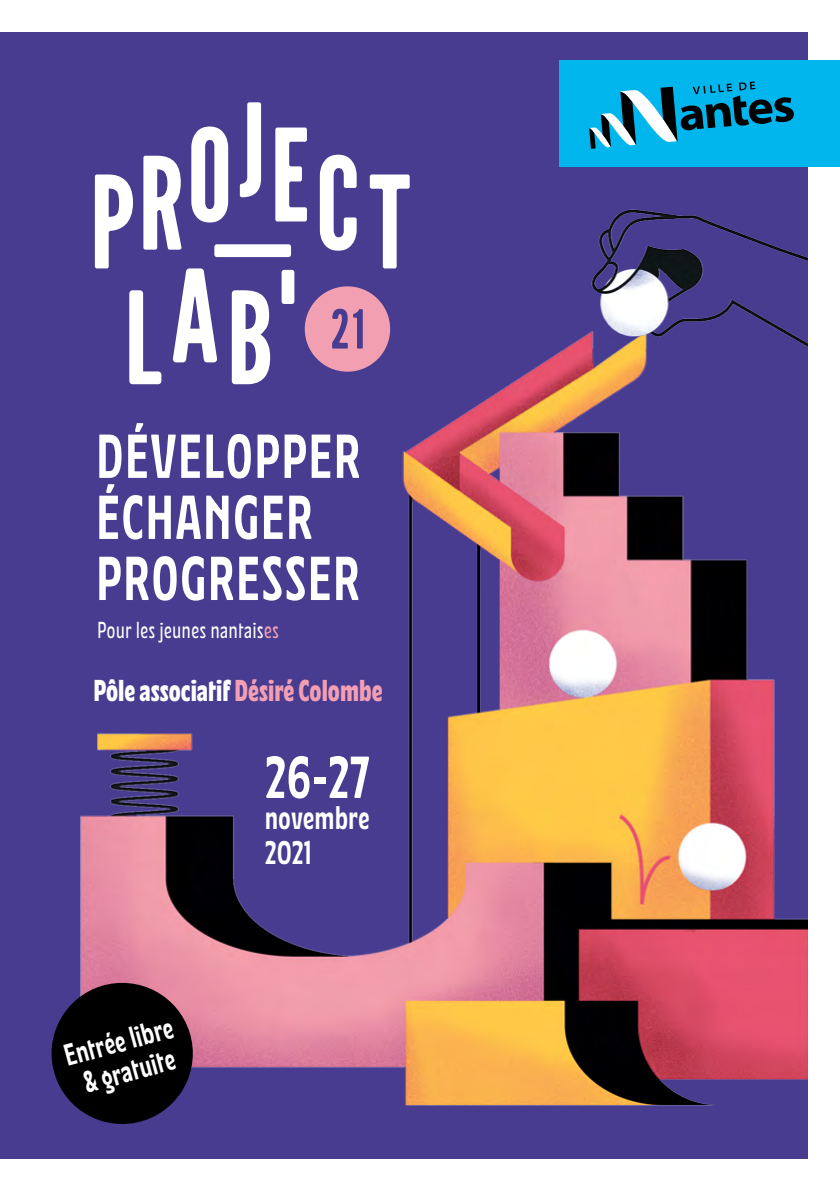
<style>
.page{position:relative;width:840px;height:1191px;background:#fff}
.page>*{position:absolute;margin:0;border:0;box-sizing:border-box;transform-origin:0 0}
.t1{font:700 61.8px/61px "Herman New";letter-spacing:.02em;color:#fff}
.t2{font:700 59px "Herman New";color:#fff}
.t3{font:700 32.6px/35.4px "Herman New";color:#fff}
.t4{font:700 30.4px/31.2px "Herman New";color:#fff;text-align:center}
.t5{font:800 30.2px "Herman New";color:#fff}
.t6{font:23px "Herman New";color:#fff}
.s1{color:#f39fb2}
.s2{color:#f39fb3}
</style>
<div class="page">
<div style="left:0;top:29px;width:808px;height:1158px;background:#483c90"></div>
<img style="left:51px;top:380px;width:757px;height:744px">
<img style="left:94px;top:163px;width:714px;height:217px">
<svg style="left:304px;top:286px;width:86px;height:86px"></svg>
<svg style="left:95px;top:174px;width:38px;height:94px"></svg>
<svg style="left:143px;top:156px;width:38px;height:94px"></svg>
<svg style="left:191px;top:126px;width:37px;height:96px"></svg>
<svg style="left:240px;top:102px;width:21px;height:95px"></svg>
<svg style="left:275px;top:127px;width:32px;height:94px"></svg>
<svg style="left:319px;top:155px;width:37px;height:96px"></svg>
<svg style="left:369px;top:174px;width:40px;height:94px"></svg>
<svg style="left:129px;top:290px;width:32px;height:94px"></svg>
<svg style="left:172px;top:268px;width:45px;height:94px"></svg>
<svg style="left:232px;top:290px;width:38px;height:94px"></svg>
<div style="left:281px;top:270px;width:13px;height:34px;background:#fff;border-radius:3px"></div>
<div style="left:214px;top:244px;width:77px;height:13px;background:#fff;border-radius:3px"></div>
<div style="left:52px;top:983px;width:141px;height:141px;background:#000;border-radius:50%"></div>
<img style="left:83px;top:416px;width:299px;height:260px">
<div style="left:0;top:1159px;width:839px;height:32px;background:#fff"></div>
<div style="left:0;top:0;width:839px;height:31px;background:#fff"></div>
<div style="left:558px;top:60px;width:278px;height:106px;background:#00b6ed"></div>
<svg style="left:589px;top:81px;width:204px;height:68px"></svg>
<p class="t1" style="left:96px;top:427px;width:266px">DÉVELOPPER<br>ÉCHANGER<br>PROGRESSER</p>
<p class="t1" style="left:95px;top:456px;width:266px">DÉVELOPPER<br>ÉCHANGER<br>PROGRESSER</p>
<p class="t6" style="left:97px;top:617px;width:183px">Pour les jeunes nantais<span class="s1">es</span></p>
<p class="t5" style="left:93px;top:672px;width:290px">Pôle associatif <span class="s2">Désiré Colombe</span></p>
<p class="t4" style="left:61px;top:1041px;width:107px;rotate:-15deg">Entrée libr &amp; gratuite</p>
<p class="t4" style="left:81px;top:1039px;width:96px;rotate:-15deg">&amp; gratuite</p>
<p class="t2" style="left:266px;top:715px;width:107px">26-27</p>
<p class="t3" style="left:266px;top:771px;width:106px">novembre<br>2021</p>
<p class="t2" style="left:264px;top:744px;width:107px">26-27</p>
<p class="t3" style="left:264px;top:800px;width:106px">novembre<br>2021</p>
</div>
